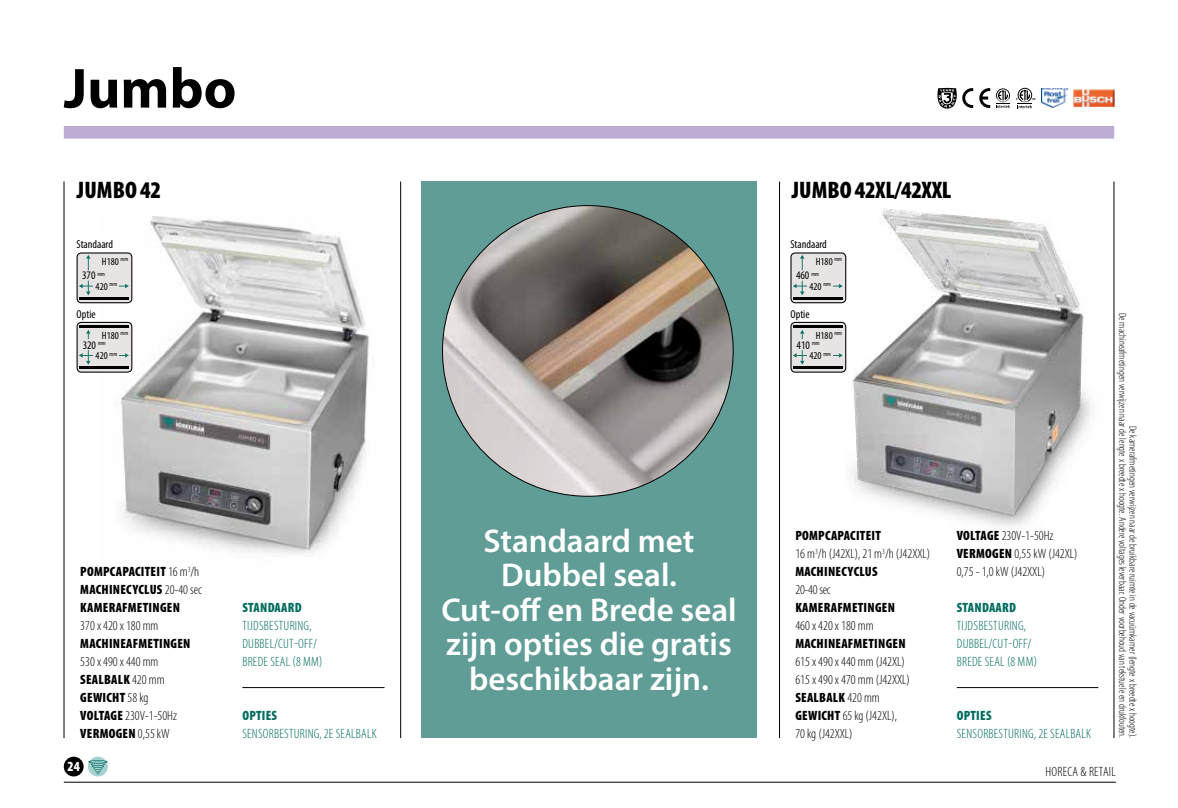
<style>
.page{position:relative;width:1178px;height:808px;background:#fff}
.page>*{position:absolute;margin:0;border:0;box-sizing:border-box;transform-origin:0 0}
.t1{font:700 57px "Myriad Pro";color:#000}
.t2{font:600 33px/34.5px "Myriad Pro";color:#fff;text-align:center}
.t3{font:900 condensed 24px "Myriad Pro";color:#000}
.t4{font:900 condensed 13.95px "Myriad Pro";color:#fff}
.t5{font:300 condensed 13.5px/18px "Myriad Pro";color:#000}
.t6{font:900 condensed 13.5px/18px "Myriad Pro";letter-spacing:.02em;color:#000}
.t7{font:300 condensed 13.5px/18px "Myriad Pro";letter-spacing:.02em;color:#006c60}
.t8{font:900 condensed 13.5px "Myriad Pro";letter-spacing:.02em;color:#006c60}
.t9{font:300 condensed 13.5px "Myriad Pro";letter-spacing:.02em;color:#000}
.t10{font:condensed 11.55px "Myriad Pro";color:#000}
.t11{font:300 condensed 10.5px/10.5px "Myriad Pro";color:#000;text-align:right}
.t12{font:condensed 10.5px "Myriad Pro";color:#000}
.s1{font-weight:300}
.s2{font-weight:900}
</style>
<div class="page">
<img style="left:100px;top:217px;width:269px;height:336px">
<img style="left:829px;top:208px;width:262px;height:319px">
<div style="left:64px;top:126px;width:1050px;height:13px;background:#bcacd4"></div>
<hr style="left:779px;top:181px;width:1px;height:557px;background:#000">
<hr style="left:1114px;top:181px;width:1px;height:557px;background:#000">
<hr style="left:400px;top:181px;width:1px;height:557px;background:#000">
<hr style="left:64px;top:181px;width:1px;height:557px;background:#000">
<hr style="left:242px;top:687px;width:143px;height:1px;background:#000">
<hr style="left:957px;top:687px;width:141px;height:1px;background:#000">
<div style="left:77px;top:253px;width:55px;height:50px;background:#e8e4e3;border-radius:4px"></div>
<div style="left:77px;top:252px;width:55px;height:51px;border:1px solid #000;border-radius:4px"></div>
<div style="left:791px;top:253px;width:55px;height:50px;background:#e8e4e3;border-radius:4px"></div>
<div style="left:790px;top:252px;width:56px;height:51px;border:1px solid #000;border-radius:4px"></div>
<div style="left:77px;top:322px;width:55px;height:50px;background:#e8e4e3;border-radius:4px"></div>
<div style="left:77px;top:322px;width:55px;height:51px;border:1px solid #000;border-radius:4px"></div>
<div style="left:791px;top:322px;width:55px;height:50px;background:#e8e4e3;border-radius:4px"></div>
<div style="left:790px;top:322px;width:56px;height:51px;border:1px solid #000;border-radius:4px"></div>
<hr style="left:80px;top:297px;width:49px;height:2px;background:#000">
<hr style="left:794px;top:297px;width:49px;height:2px;background:#000">
<hr style="left:80px;top:366px;width:49px;height:3px;background:#000">
<hr style="left:794px;top:366px;width:49px;height:3px;background:#000">
<hr style="left:80px;top:326px;width:49px;height:2px;background:#000">
<hr style="left:794px;top:326px;width:49px;height:2px;background:#000">
<svg style="left:86px;top:255px;width:5px;height:15px"></svg>
<svg style="left:800px;top:255px;width:4px;height:15px"></svg>
<svg style="left:79px;top:281px;width:14px;height:14px"></svg>
<svg style="left:793px;top:281px;width:14px;height:14px"></svg>
<svg style="left:79px;top:330px;width:14px;height:35px"></svg>
<svg style="left:793px;top:330px;width:14px;height:35px"></svg>
<svg style="left:119px;top:284px;width:10px;height:4px"></svg>
<svg style="left:833px;top:284px;width:10px;height:4px"></svg>
<svg style="left:119px;top:353px;width:10px;height:5px"></svg>
<svg style="left:833px;top:353px;width:10px;height:5px"></svg>
<div style="left:78px;top:339px;width:33px;height:11px;background:#e8e4e3"></div>
<div style="left:792px;top:339px;width:32px;height:11px;background:#e8e4e3"></div>
<hr style="left:64px;top:782px;width:1052px;height:1px;background:#000">
<div style="left:64px;top:757px;width:20px;height:19px;background:#000;border-radius:50%"></div>
<svg style="left:88px;top:757px;width:20px;height:19px"></svg>
<svg style="left:88px;top:760px;width:19px;height:4px"></svg>
<svg style="left:90px;top:761px;width:16px;height:14px"></svg>
<div style="left:421px;top:181px;width:336px;height:557px;background:#609d97"></div>
<svg style="left:937px;top:88px;width:36px;height:21px"></svg>
<svg style="left:979px;top:88px;width:11px;height:20px"></svg>
<svg style="left:1016px;top:88px;width:19px;height:20px"></svg>
<svg style="left:996px;top:88px;width:14px;height:20px"></svg>
<img style="left:1041px;top:88px;width:27px;height:20px">
<img style="left:1073px;top:90px;width:42px;height:17px">
<img style="left:442px;top:206px;width:291px;height:290px;border-radius:143px">
<h1 class="t1" style="left:64px;top:56px;width:174px">Jumbo</h1>
<h3 class="t3" style="left:77px;top:177px;width:86px">JUMBO 42</h3>
<h3 class="t3" style="left:792px;top:177px;width:161px">JUMBO 42XL/42XXL</h3>
<p class="t10" style="left:77px;top:237px;width:38px">Standaard</p>
<p class="t10" style="left:790px;top:237px;width:38px">Standaard</p>
<p class="t12" style="left:102px;top:255px;width:28px">H180 <sup>mm</sup></p>
<p class="t12" style="left:816px;top:255px;width:28px">H180 <sup>mm</sup></p>
<p class="t10" style="left:82px;top:268px;width:24px">370 <sup>mm</sup></p>
<p class="t10" style="left:796px;top:268px;width:24px">460 <sup>mm</sup></p>
<p class="t12" style="left:96px;top:280px;width:23px">420 <sup>mm</sup></p>
<p class="t12" style="left:809px;top:280px;width:23px">420 <sup>mm</sup></p>
<p class="t10" style="left:77px;top:307px;width:21px">Optie</p>
<p class="t10" style="left:790px;top:307px;width:21px">Optie</p>
<p class="t12" style="left:102px;top:329px;width:28px">H180 <sup>mm</sup></p>
<p class="t12" style="left:816px;top:329px;width:28px">H180 <sup>mm</sup></p>
<p class="t10" style="left:83px;top:338px;width:24px">320 <sup>mm</sup></p>
<p class="t10" style="left:796px;top:338px;width:24px">410 <sup>mm</sup></p>
<p class="t12" style="left:96px;top:349px;width:23px">420 <sup>mm</sup></p>
<p class="t12" style="left:809px;top:349px;width:23px">420 <sup>mm</sup></p>
<p class="t6" style="left:80px;top:563px;width:123px">POMPCAPACITEIT <span class="s1">16 m</span><sup>3</sup><span class="s1">/h<br></span>MACHINECYCLUS <span class="s1">20-40 sec<br></span>KAMERAFMETINGEN</p>
<p class="t5" style="left:80px;top:617px;width:80px">370 x 420 x 180 mm</p>
<p class="t6" style="left:80px;top:635px;width:112px">MACHINEAFMETINGEN</p>
<p class="t5" style="left:80px;top:653px;width:98px">530 x 490 x 440 mm<br><span class="s2">SEALBALK</span> 420 mm<br><span class="s2">GEWICHT</span> 58 kg<br><span class="s2">VOLTAGE</span> 230V-1-50Hz<br><span class="s2">VERMOGEN</span> 0,55 kW</p>
<p class="t4" style="left:67px;top:758px;width:14px">24</p>
<p class="t8" style="left:242px;top:600px;width:61px">STANDAARD</p>
<p class="t7" style="left:242px;top:617px;width:82px">TIJDSBESTURING,<br>DUBBEL/CUT-OFF/<br>BREDE SEAL (8 MM)</p>
<p class="t8" style="left:242px;top:708px;width:36px">OPTIES</p>
<p class="t7" style="left:242px;top:725px;width:136px">SENSORBESTURING, 2E SEALBALK</p>
<h2 class="t2" style="left:441px;top:522px;width:297px">Standaard met<br>Dubbel seal.<br>Cut-off en Brede seal zijn opties die gratis beschikbaar zijn.</h2>
<p class="t6" style="left:795px;top:527px;width:136px">POMPCAPACITEIT<br><span class="s1">16 m</span><sup>3</sup><span class="s1">/h (J42XL), 21 m</span><sup>3</sup><span class="s1">/h (J42XXL)<br></span>MACHINECYCLUS</p>
<p class="t5" style="left:795px;top:581px;width:37px">20-40 sec</p>
<p class="t6" style="left:795px;top:599px;width:101px">KAMERAFMETINGEN</p>
<p class="t5" style="left:795px;top:617px;width:80px">460 x 420 x 180 mm</p>
<p class="t6" style="left:795px;top:635px;width:112px">MACHINEAFMETINGEN</p>
<p class="t5" style="left:795px;top:653px;width:116px">615 x 490 x 440 mm (J42XL)<br>615 x 490 x 470 mm (J42XXL)<br><span class="s2">SEALBALK</span> 420 mm<br><span class="s2">GEWICHT</span> 65 kg (J42XL),<br>70 kg (J42XXL)</p>
<p class="t5" style="left:957px;top:527px;width:122px"><span class="s2">VOLTAGE</span> 230V-1-50Hz<br><span class="s2">VERMOGEN</span> 0,55 kW (J42XL)<br>0,75 - 1,0 kW (J42XXL)</p>
<p class="t8" style="left:957px;top:600px;width:61px">STANDAARD</p>
<p class="t7" style="left:957px;top:617px;width:82px">TIJDSBESTURING,<br>DUBBEL/CUT-OFF/<br>BREDE SEAL (8 MM)</p>
<p class="t8" style="left:957px;top:708px;width:36px">OPTIES</p>
<p class="t7" style="left:957px;top:725px;width:136px">SENSORBESTURING, 2E SEALBALK</p>
<p class="t11" style="left:1138px;top:313px;width:427px;rotate:90deg">De kamerafmetingen verwijzen naar de bruikbare ruimte in de vacuümkamer (lengte x breedte x hoogte).<br>De machineafmetingen verwijzen naar de lengte x breedte x hoogte. Andere voltages leverbaar. Onder voorbehoud van tekstuele en drukfouten.</p>
<p class="t9" style="left:1045px;top:765px;width:72px">HORECA &amp; RETAIL</p>
</div>
